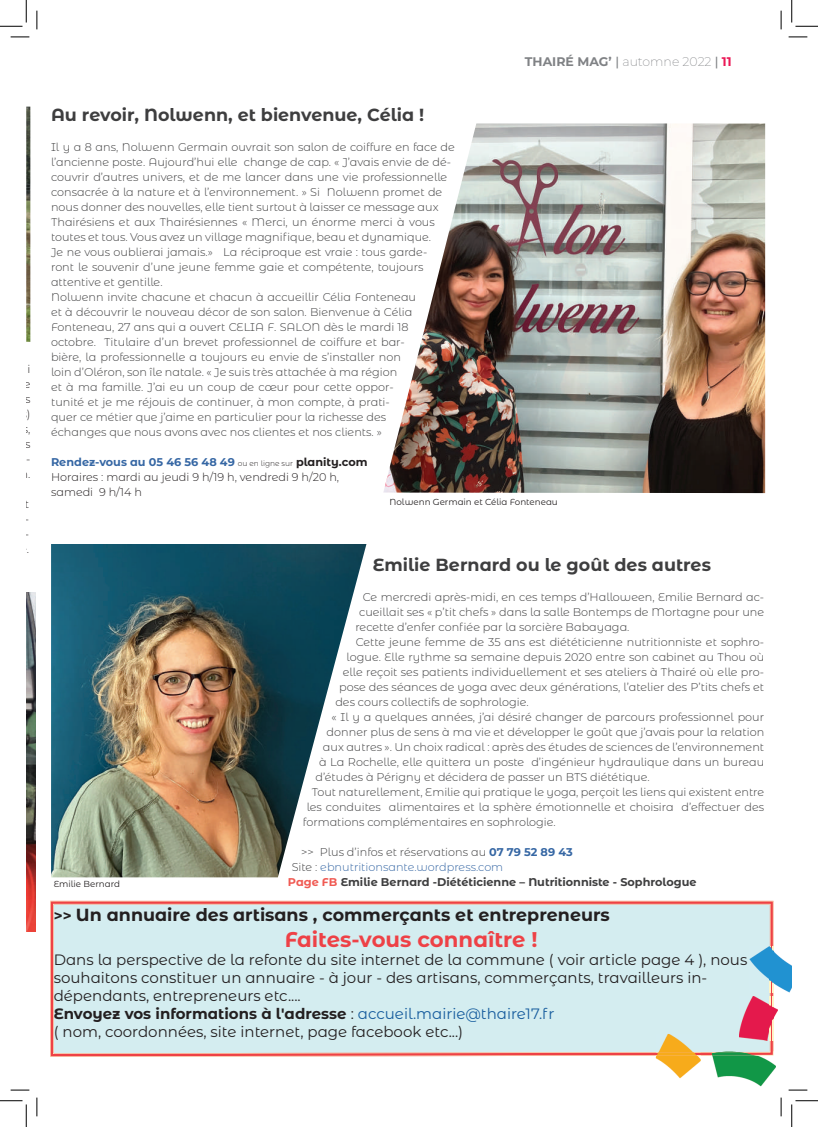
<style>
.page{position:relative;width:818px;height:1127px;background:#fff}
.page>*{position:absolute;margin:0;border:0;box-sizing:border-box;transform-origin:0 0}
.t1{font:700 21.25px "Montserrat Alternates";color:#ee4146}
.t2{font:700 17.5px "Montserrat Alternates";color:#3e3e3f}
.t3{font:700 17.5px "Montserrat Alternates";color:#231f20}
.t4{font:15px/18px "Montserrat Alternates";color:#231f20}
.t5{font:200 12.5px "Montserrat";color:#808285}
.t6{font:300 11.25px/15px "Montserrat Alternates";color:#3e3e3f}
.t7{font:300 11.25px/15px "Montserrat Alternates";color:#231f20}
.t8{font:700 11.25px "Montserrat Alternates";color:#3e3e3f}
.t9{font:300 11.25px "Montserrat Alternates";color:#3667a4}
.t10{font:8.75px "Montserrat Alternates";color:#231f20}
.s1{font-weight:700}
.s2{font-weight:500}
.s3{font-weight:700;color:#eb1856}
.s4{font-weight:700;color:#3667a4}
.s5{font-size:7.5px}
.s6{color:#3e3e3f}
.s7{color:#f05a53}
.s8{font-size:15px}
.s9{color:#175d9e}
</style>
<div class="page">
<svg style="left:50px;top:900px;width:723px;height:156px;background:#f27c76"></svg>
<div style="left:53px;top:903px;width:717px;height:150px;background:#d4edf0"></div>
<img style="left:749px;top:946px;width:43px;height:46px">
<img style="left:773px;top:946px;width:1px;height:46px">
<img style="left:770px;top:946px;width:1px;height:46px">
<img style="left:711px;top:1051px;width:65px;height:35px">
<img style="left:711px;top:1051px;width:62px;height:4px">
<img style="left:711px;top:1051px;width:59px;height:1px">
<img style="left:739px;top:996px;width:39px;height:43px">
<img style="left:773px;top:996px;width:1px;height:43px">
<img style="left:770px;top:996px;width:1px;height:43px">
<img style="left:656px;top:1033px;width:45px;height:45px">
<img style="left:656px;top:1054px;width:45px;height:1px">
<img style="left:51px;top:544px;width:315px;height:333px">
<img style="left:383px;top:123px;width:382px;height:370px">
<img style="left:26px;top:107px;width:4px;height:235px">
<img style="left:26px;top:592px;width:10px;height:339px">
<svg style="left:11px;top:36px;width:18px;height:2px"></svg>
<svg style="left:788px;top:36px;width:19px;height:2px"></svg>
<svg style="left:11px;top:1089px;width:18px;height:1px"></svg>
<svg style="left:788px;top:1089px;width:19px;height:1px"></svg>
<svg style="left:36px;top:11px;width:2px;height:18px"></svg>
<svg style="left:36px;top:1097px;width:2px;height:18px"></svg>
<svg style="left:780px;top:11px;width:2px;height:18px"></svg>
<svg style="left:780px;top:1097px;width:2px;height:18px"></svg>
<svg style="left:0;top:0;width:27px;height:27px"></svg>
<svg style="left:0;top:1100px;width:27px;height:26px"></svg>
<svg style="left:791px;top:0;width:27px;height:27px"></svg>
<svg style="left:791px;top:1100px;width:27px;height:26px"></svg>
<p class="t5" style="left:525px;top:53px;width:208px"><span class="s1">THAIRÉ MAG’</span> <span class="s2">|</span> automne 2022 <span class="s2">|</span> <span class="s3">11</span></p>
<h2 class="t2" style="left:51px;top:102px;width:375px">Au revoir, Nolwenn, et bienvenue, Célia !</h2>
<p class="t6" style="left:51px;top:139px;width:405px">Il y a 8 ans, Nolwenn Germain ouvrait son salon de coiffure en face de l’ancienne poste. Aujourd’hui elle change de cap. « J’avais envie de dé&shy;couvrir d’autres univers, et de me lancer dans une vie professionnelle consacrée à la nature et à l’environnement. » Si Nolwenn promet de nous donner des nouvelles, elle tient surtout à laisser ce message aux Thairésiens et aux Thairésiennes « Merci, un énorme merci à vous toutes et tous. Vous avez un village magnifique, beau et dynamique.<br>Je ne vous oublierai jamais.» La réciproque est vraie : tous garde-<br>ront le souvenir d’une jeune femme gaie et compétente, toujours attentive et gentille.<br>Nolwenn invite chacune et chacun à accueillir Célia Fonteneau<br>et à découvrir le nouveau décor de son salon. Bienvenue à Célia Fonteneau, 27 ans qui a ouvert CELIA F. SALON dès le mardi 18 octobre. Titulaire d’un brevet professionnel de coiffure et bar-<br>bière, la professionnelle a toujours eu envie de s’installer non<br>loin d’Oléron, son île natale. « Je suis très attachée à ma région<br>et à ma famille. J’ai eu un coup de cœur pour cette oppor-<br>tunité et je me réjouis de continuer, à mon compte, à prati-<br>quer ce métier que j’aime en particulier pour la richesse des<br>échanges que nous avons avec nos clientes et nos clients. »</p>
<p class="t7" style="left:51px;top:454px;width:318px"><span class="s4">Rendez-vous au 05 46 56 48 49</span> <span class="s5">ou en ligne sur</span> <span class="s1">planity.com<br></span>Horaires : mardi au jeudi 9 h/19 h, vendredi 9 h/20 h, samedi 9 h/14 h</p>
<p class="t10" style="left:389px;top:495px;width:170px">Nolwenn Germain et Célia Fonteneau</p>
<p class="t10" style="left:54px;top:877px;width:68px">Emilie Bernard</p>
<h2 class="t2" style="left:373px;top:552px;width:340px">Emilie Bernard ou le goût des autres</h2>
<p class="t6" style="left:363px;top:589px;width:403px">Ce mercredi après-midi, en ces temps d’Halloween, Emilie Bernard ac-</p>
<p class="t6" style="left:359px;top:604px;width:407px">cueillait ses « p’tit chefs » dans la salle Bontemps de Mortagne pour une</p>
<p class="t6" style="left:355px;top:619px;width:276px">recette d’enfer confiée par la sorcière Babayaga.</p>
<p class="t6" style="left:356px;top:634px;width:410px">Cette jeune femme de 35 ans est diététicienne nutritionniste et sophro-</p>
<p class="t6" style="left:347px;top:649px;width:419px">logue. Elle rythme sa semaine depuis 2020 entre son cabinet au Thou où</p>
<p class="t6" style="left:343px;top:664px;width:423px">elle reçoit ses patients individuellement et ses ateliers à Thairé où elle pro-</p>
<p class="t6" style="left:339px;top:679px;width:427px">pose des séances de yoga avec deux générations, l’atelier des P’tits chefs et</p>
<p class="t6" style="left:335px;top:694px;width:195px">des cours collectifs de sophrologie.</p>
<p class="t6" style="left:332px;top:709px;width:434px">« Il y a quelques années, j’ai désiré changer de parcours professionnel pour</p>
<p class="t6" style="left:327px;top:724px;width:439px">donner plus de sens à ma vie et développer le goût que j’avais pour la relation</p>
<p class="t6" style="left:323px;top:739px;width:443px">aux autres ». Un choix radical : après des études de sciences de l’environnement</p>
<p class="t6" style="left:319px;top:754px;width:447px">à La Rochelle, elle quittera un poste d’ingénieur hydraulique dans un bureau</p>
<p class="t6" style="left:315px;top:769px;width:336px">d’études à Périgny et décidera de passer un BTS diététique.</p>
<p class="t6" style="left:312px;top:784px;width:454px">Tout naturellement, Emilie qui pratique le yoga, perçoit les liens qui existent entre</p>
<p class="t6" style="left:307px;top:799px;width:459px">les conduites alimentaires et la sphère émotionnelle et choisira d’effectuer des</p>
<p class="t6" style="left:303px;top:814px;width:254px">formations complémentaires en sophrologie.</p>
<p class="t6" style="left:301px;top:844px;width:273px">&gt;&gt; Plus d’infos et réservations au <span class="s4">07 79 52 89 43</span></p>
<p class="t9" style="left:292px;top:859px;width:213px"><span class="s6">Site :</span> ebnutritionsante.wordpress.com</p>
<p class="t8" style="left:288px;top:873px;width:410px"><span class="s7">Page FB</span> Emilie Bernard -Diététicienne – Nutritionniste - Sophrologue</p>
<h2 class="t3" style="left:54px;top:902px;width:558px"><span class="s8">&gt;&gt;</span> Un annuaire des artisans , commerçants et entrepreneurs</h2>
<h1 class="t1" style="left:285px;top:923px;width:254px">Faites-vous connaître !</h1>
<p class="t4" style="left:54px;top:949px;width:695px">Dans la perspective de la refonte du site internet de la commune ( voir article page 4 ), nous souhaitons constituer un annuaire - à jour - des artisans, commerçants, travailleurs in&shy;dépendants, entrepreneurs etc....<br><span class="s1">Envoyez vos informations à l'adresse</span> : <span class="s9">accueil.mairie@thaire17.fr<br></span>( nom, coordonnées, site internet, page facebook etc...)</p>
</div>
